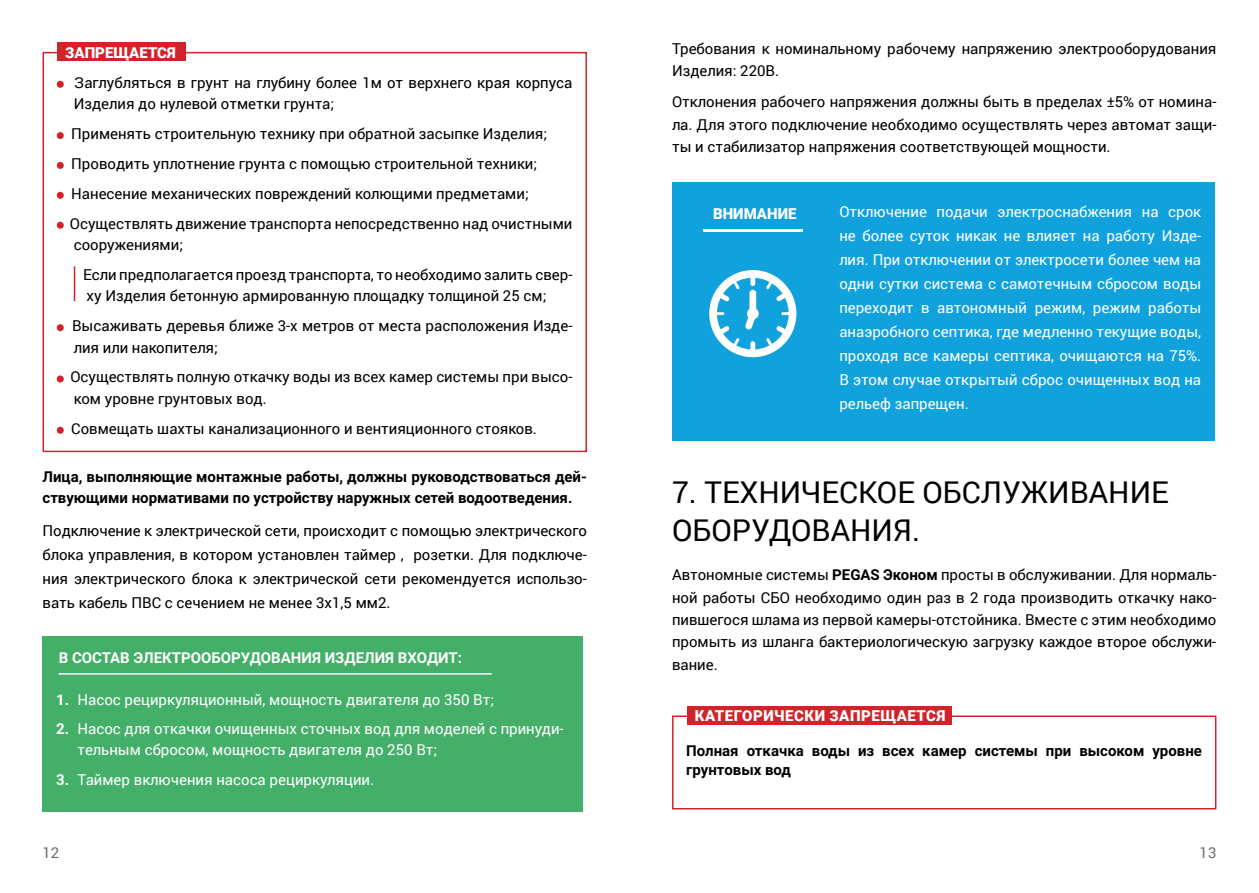
<style>
.page{position:relative;width:1259px;height:893px;background:#fff}
.page>*{position:absolute;margin:0;border:0;box-sizing:border-box;transform-origin:0 0}
.t1{font:30px/37.5px "Roboto";color:#000}
.t2{font:15px/29.8px "Roboto";color:#000}
.t3{font:15px/24px "Roboto";color:#fff}
.t4{font:700 15px/21.1px "Roboto";color:#000}
.t5{font:700 15px "Roboto";color:#fff}
.t6{font:900 15px "Roboto";letter-spacing:.02em;color:#fff}
.t7{font:900 15px "Roboto";color:#fff}
.t8{font:15px "Roboto";color:#6d6e71}
.s1{font-weight:700}
</style>
<div class="page">
<div style="left:57px;top:81px;width:7px;height:7px;background:#d2232a;border-radius:50%"></div>
<div style="left:57px;top:132px;width:7px;height:7px;background:#d2232a;border-radius:50%"></div>
<div style="left:57px;top:162px;width:7px;height:7px;background:#d2232a;border-radius:50%"></div>
<div style="left:57px;top:192px;width:7px;height:7px;background:#d2232a;border-radius:50%"></div>
<div style="left:57px;top:222px;width:7px;height:7px;background:#d2232a;border-radius:50%"></div>
<hr style="left:74px;top:266px;width:1px;height:35px;background:#d2232a">
<div style="left:57px;top:324px;width:7px;height:7px;background:#d2232a;border-radius:50%"></div>
<div style="left:57px;top:375px;width:7px;height:7px;background:#d2232a;border-radius:50%"></div>
<div style="left:57px;top:427px;width:7px;height:7px;background:#d2232a;border-radius:50%"></div>
<div style="left:43px;top:52px;width:544px;height:400px;border:2px solid #d2232a"></div>
<div style="left:58px;top:43px;width:128px;height:18px;background:#d2232a"></div>
<div style="left:43px;top:636px;width:540px;height:176px;background:#43af69"></div>
<hr style="left:59px;top:673px;width:433px;height:2px;background:#fff">
<div style="left:672px;top:182px;width:543px;height:258px;background:#11a1dc"></div>
<hr style="left:703px;top:229px;width:100px;height:2px;background:#fff">
<svg style="left:709px;top:270px;width:87px;height:87px"></svg>
<div style="left:672px;top:715px;width:544px;height:94px;border:2px solid #d2232a"></div>
<div style="left:687px;top:706px;width:264px;height:19px;background:#d2232a"></div>
<p class="t7" style="left:65px;top:42px;width:112px">ЗАПРЕЩАЕТСЯ</p>
<p class="t2" style="left:74px;top:71px;width:500px;line-height:21.3px">Заглубляться в грунт на глубину более 1м от верхнего края корпуса<br>Изделия до нулевой отметки грунта;</p>
<p class="t2" style="left:70px;top:118px;width:504px">Применять строительную технику при обратной засыпке Изделия; Проводить уплотнение грунта с помощью строительной техники; Нанесение механических повреждений колющими предметами; Осуществлять движение транспорта непосредственно над очистными</p>
<p class="t2" style="left:83px;top:229px;width:491px;text-indent:-9px">сооружениями;<br>Если предполагается проезд транспорта, то необходимо залить свер-</p>
<p class="t2" style="left:72px;top:280px;width:502px;text-indent:14px">ху Изделия бетонную армированную площадку толщиной 25 см;<br>Высаживать деревья ближе 3-x метров от места расположения Изде-</p>
<p class="t2" style="left:70px;top:332px;width:503px">лия или накопителя;<br>Осуществлять полную откачку воды из всех камер системы при высо-</p>
<p class="t2" style="left:71px;top:383px;width:467px">ком уровне грунтовых вод.<br>Совмещать шахты канализационного и вентияционного стояков.</p>
<p class="t4" style="left:43px;top:465px;width:546px">Лица, выполняющие монтажные работы, должны руководствоваться дей&shy;ствующими нормативами по устройству наружных сетей водоотведения.</p>
<p class="t2" style="left:43px;top:518px;width:546px;line-height:24.2px;text-align:justify">Подключение к электрической сети, происходит с помощью электрического блока управления, в котором установлен таймер , розетки. Для подключе&shy;ния электрического блока к электрической сети рекомендуется использо&shy;вать кабель ПВС с сечением не менее 3х1,5 мм2.</p>
<p class="t5" style="left:59px;top:647px;width:405px">В СОСТАВ ЭЛЕКТРООБОРУДОВАНИЯ ИЗДЕЛИЯ ВХОДИТ:</p>
<p class="t3" style="left:56px;top:687px;width:439px"><span class="s1">1.</span> Насос рециркуляционный, мощность двигателя до 350 Вт;</p>
<p class="t3" style="left:77px;top:718px;width:488px;line-height:21px;text-indent:-21px"><span class="s1">2.</span> Насос для откачки очищенных сточных вод для моделей с принуди&shy;тельным сбросом, мощность двигателя до 250 Вт;</p>
<p class="t3" style="left:56px;top:767px;width:319px"><span class="s1">3.</span> Таймер включения насоса рециркуляции.</p>
<p class="t2" style="left:672px;top:37px;width:546px;line-height:22.5px">Требования к номинальному рабочему напряжению электрооборудования<br>Изделия: 220В.</p>
<p class="t2" style="left:672px;top:90px;width:546px;line-height:22.5px;text-align:justify">Отклонения рабочего напряжения должны быть в пределах ±5% от номина&shy;ла. Для этого подключение необходимо осуществлять через автомат защи&shy;ты и стабилизатор напряжения соответствующей мощности.</p>
<p class="t7" style="left:713px;top:203px;width:85px">ВНИМАНИЕ</p>
<p class="t3" style="left:839px;top:199px;width:363px;text-align:justify">Отключение подачи электроснабжения на срок не более суток никак не влияет на работу Изде&shy;лия. При отключении от электросети более чем на одни сутки система с самотечным сбросом воды переходит в автономный режим, режим работы анаэробного септика, где медленно текущие воды, проходя все камеры септика, очищаются на 75%.<br>В этом случае открытый сброс очищенных вод на рельеф запрещен.</p>
<h1 class="t1" style="left:672px;top:473px;width:498px">7. ТЕХНИЧЕСКОЕ ОБСЛУЖИВАНИЕ<br>ОБОРУДОВАНИЯ.</h1>
<p class="t2" style="left:672px;top:563px;width:546px;line-height:22.5px;text-align:justify">Автономные системы <span class="s1">PEGAS Эконом</span> просты в обслуживании. Для нормаль&shy;ной работы СБО необходимо один раз в 2 года производить откачку нако&shy;пившегося шлама из первой камеры-отстойника. Вместе с этим необходимо промыть из шланга бактериологическую загрузку каждое второе обслужи&shy;вание.</p>
<p class="t6" style="left:695px;top:705px;width:252px">КАТЕГОРИЧЕСКИ ЗАПРЕЩАЕТСЯ</p>
<p class="t4" style="left:686px;top:740px;width:517px;line-height:19.5px">Полная откачка воды из всех камер системы при высоком уровне грунтовых вод</p>
<p class="t8" style="left:43px;top:842px;width:18px">12</p>
<p class="t8" style="left:1199px;top:842px;width:18px">13</p>
</div>
